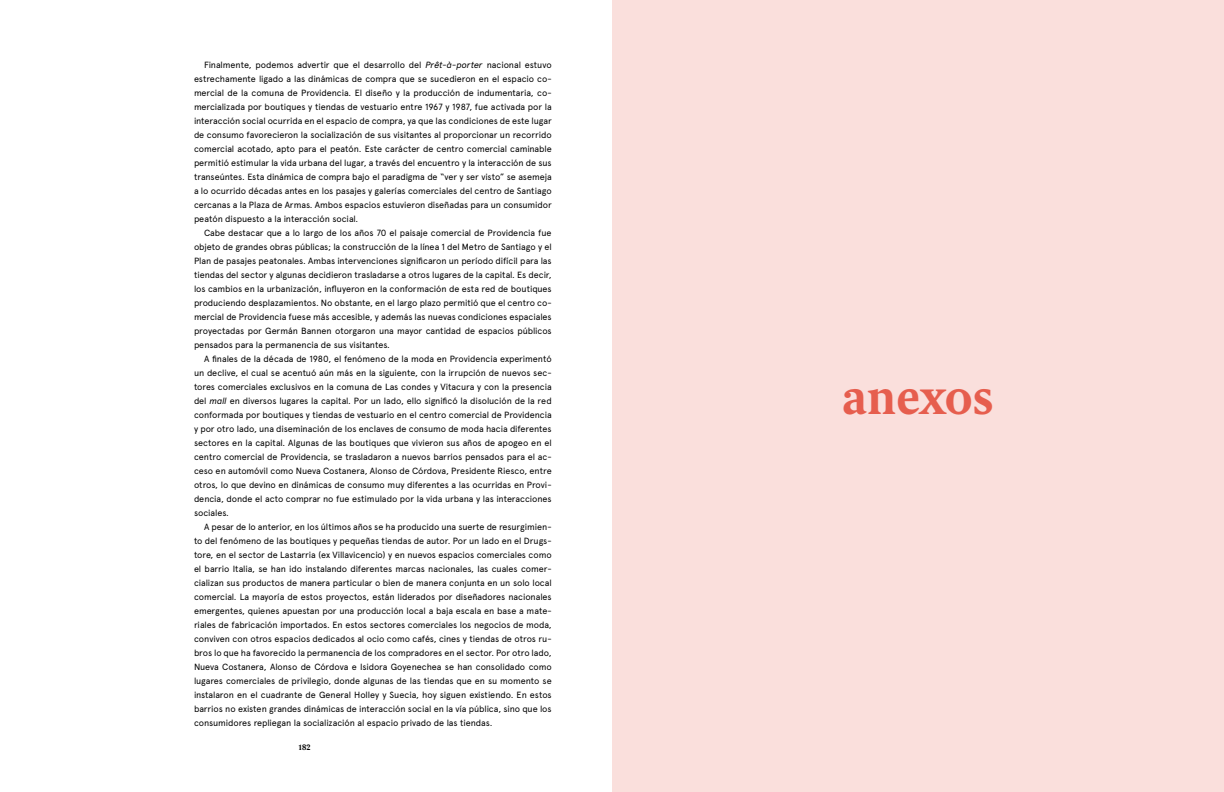
<style>
.page{position:relative;width:1224px;height:792px;background:#fff}
.page>*{position:absolute;margin:0;border:0;box-sizing:border-box;transform-origin:0 0}
.t1{font:700 48px "Berlingske Text";color:#e65e4e}
.t2{font:9px/14px "Apercu Pro";letter-spacing:-.01em;color:#000;text-align:justify}
.t3{font:700 8px "Berlingske Text";color:#000}
.s1{font-style:italic}
</style>
<div class="page">
<div style="left:612px;top:0;width:612px;height:792px;background:#fadfdc"></div>
<p class="t2" style="left:194px;top:57px;width:359px;text-indent:10px">Finalmente, podemos advertir que el desarrollo del <span class="s1">Prêt-à-porter</span> nacional estuvo estrechamente ligado a las dinámicas de compra que se sucedieron en el espacio co&shy;mercial de la comuna de Providencia. El diseño y la producción de indumentaria, co&shy;mercializada por boutiques y tiendas de vestuario entre 1967 y 1987, fue activada por la interacción social ocurrida en el espacio de compra, ya que las condiciones de este lugar de consumo favorecieron la socialización de sus visitantes al proporcionar un recorrido comercial acotado, apto para el peatón. Este carácter de centro comercial caminable permitió estimular la vida urbana del lugar, a través del encuentro y la interacción de sus transeúntes. Esta dinámica de compra bajo el paradigma de “ver y ser visto” se asemeja a lo ocurrido décadas antes en los pasajes y galerías comerciales del centro de Santiago cercanas a la Plaza de Armas. Ambos espacios estuvieron diseñadas para un consumidor peatón dispuesto a la interacción social.</p>
<p class="t2" style="left:194px;top:225px;width:359px;text-indent:10px">Cabe destacar que a lo largo de los años 70 el paisaje comercial de Providencia fue objeto de grandes obras públicas; la construcción de la línea 1 del Metro de Santiago y el Plan de pasajes peatonales. Ambas intervenciones significaron un período difícil para las tiendas del sector y algunas decidieron trasladarse a otros lugares de la capital. Es decir, los cambios en la urbanización, influyeron en la conformación de esta red de boutiques produciendo desplazamientos. No obstante, en el largo plazo permitió que el centro co&shy;mercial de Providencia fuese más accesible, y además las nuevas condiciones espaciales proyectadas por Germán Bannen otorgaron una mayor cantidad de espacios públicos pensados para la permanencia de sus visitantes.</p>
<p class="t2" style="left:194px;top:351px;width:359px;text-indent:10px">A finales de la década de 1980, el fenómeno de la moda en Providencia experimentó un declive, el cual se acentuó aún más en la siguiente, con la irrupción de nuevos sec&shy;tores comerciales exclusivos en la comuna de Las condes y Vitacura y con la presencia del <span class="s1">mall</span> en diversos lugares la capital. Por un lado, ello significó la disolución de la red conformada por boutiques y tiendas de vestuario en el centro comercial de Providencia y por otro lado, una diseminación de los enclaves de consumo de moda hacia diferentes sectores en la capital. Algunas de las boutiques que vivieron sus años de apogeo en el centro comercial de Providencia, se trasladaron a nuevos barrios pensados para el ac&shy;ceso en automóvil como Nueva Costanera, Alonso de Córdova, Presidente Riesco, entre otros, lo que devino en dinámicas de consumo muy diferentes a las ocurridas en Provi&shy;dencia, donde el acto comprar no fue estimulado por la vida urbana y las interacciones sociales.</p>
<p class="t2" style="left:194px;top:519px;width:359px;text-indent:10px">A pesar de lo anterior, en los últimos años se ha producido una suerte de resurgimien&shy;to del fenómeno de las boutiques y pequeñas tiendas de autor. Por un lado en el Drugs&shy;tore, en el sector de Lastarria (ex Villavicencio) y en nuevos espacios comerciales como el barrio Italia, se han ido instalando diferentes marcas nacionales, las cuales comer&shy;cializan sus productos de manera particular o bien de manera conjunta en un solo local comercial. La mayoría de estos proyectos, están liderados por diseñadores nacionales emergentes, quienes apuestan por una producción local a baja escala en base a mate&shy;riales de fabricación importados. En estos sectores comerciales los negocios de moda, conviven con otros espacios dedicados al ocio como cafés, cines y tiendas de otros ru&shy;bros lo que ha favorecido la permanencia de los compradores en el sector. Por otro lado, Nueva Costanera, Alonso de Córdova e Isidora Goyenechea se han consolidado como lugares comerciales de privilegio, donde algunas de las tiendas que en su momento se instalaron en el cuadrante de General Holley y Suecia, hoy siguen existiendo. En estos barrios no existen grandes dinámicas de interacción social en la vía pública, sino que los consumidores repliegan la socialización al espacio privado de las tiendas.</p>
<p class="t3" style="left:298px;top:742px;width:14px">182</p>
<h1 class="t1" style="left:843px;top:368px;width:152px">anexos</h1>
</div>
